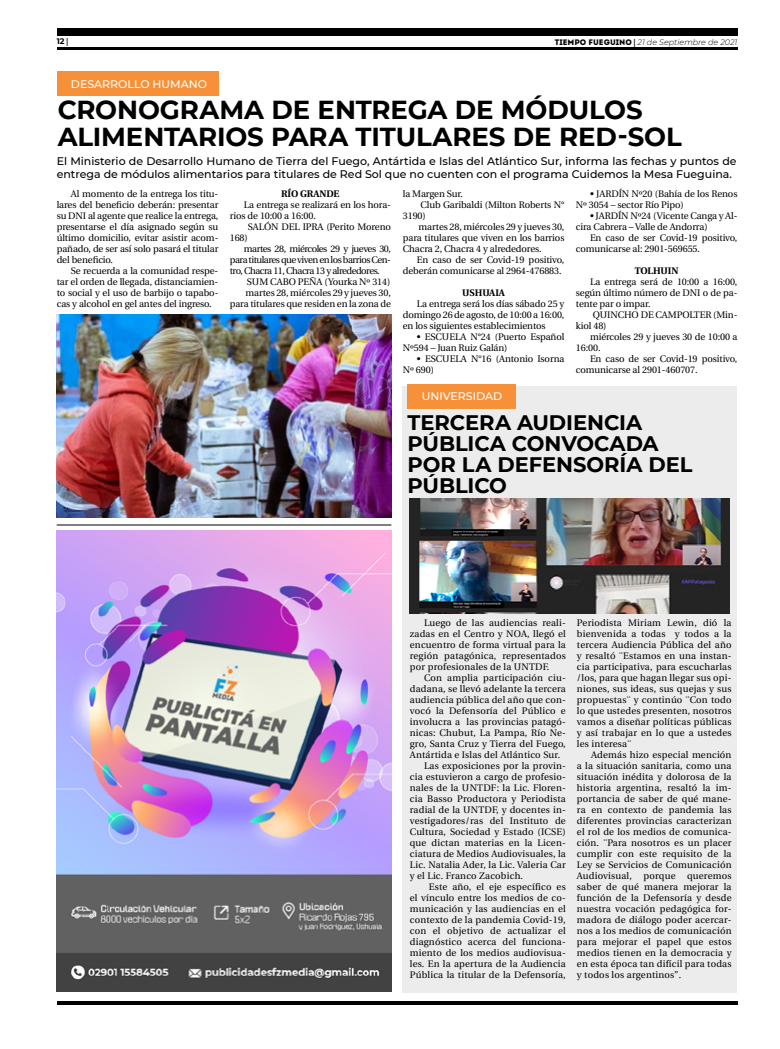
<style>
.page{position:relative;width:780px;height:1049px;background:#fff}
.page>*{position:absolute;margin:0;border:0;box-sizing:border-box;transform-origin:0 0}
.t1{font:700 26px/27px "Montserrat";letter-spacing:-.005em;color:#000}
.t2{font:700 21px/21px "Montserrat";letter-spacing:-.005em;color:#000}
.t3{font:500 11px/13px "Montserrat";color:#000}
.t4{font:500 11px "Montserrat";color:#fff}
.t5{font:9.5px/11px "Utopia";color:#000}
.t6{font:9.5px "Utopia";letter-spacing:.02em;color:#000}
.t7{font:700 9.5px "Utopia";letter-spacing:-.01em;color:#000}
.t8{font:italic 300 8px "Montserrat";color:#000}
.t9{font:700 8px "Montserrat";color:#000}
.s1{font-family:"Utopia"}
.s2{font-family:"Intro";font-weight:400;font-style:normal}
.s3{font-family:"Utopia";font-weight:700;font-style:normal}
</style>
<div class="page">
<hr style="left:57px;top:48px;width:680px;height:2px;background:#000">
<div style="left:57px;top:28px;width:680px;height:7px;background:#000"></div>
<hr style="left:57px;top:1001px;width:680px;height:4px;background:#000">
<img style="left:57px;top:531px;width:334px;height:460px">
<hr style="left:57px;top:524px;width:334px;height:1px;background:#000">
<div style="left:403px;top:386px;width:333px;height:606px;background:#ececed"></div>
<div style="left:57px;top:72px;width:161px;height:24px;background:#f79139"></div>
<img style="left:57px;top:315px;width:334px;height:203px">
<div style="left:407px;top:384px;width:109px;height:25px;background:#f79139"></div>
<img style="left:410px;top:499px;width:319px;height:115px">
<p class="t9" style="left:57px;top:35px;width:13px">12 <span class="s1">|</span></p>
<p class="t8" style="left:555px;top:36px;width:184px"><span class="s2">TIEMPO FUEGUINO</span> <span class="s3">|</span> 21 de Septiembre de 2021</p>
<p class="t4" style="left:71px;top:76px;width:138px">DESARROLLO HUMANO</p>
<h1 class="t1" style="left:58px;top:95px;width:625px">CRONOGRAMA DE ENTREGA DE MÓDULOS<br>ALIMENTARIOS PARA TITULARES DE RED-SOL</h1>
<p class="t3" style="left:57px;top:154px;width:681px">El Ministerio de Desarrollo Humano de Tierra del Fuego, Antártida e Islas del Atlántico Sur, informa las fechas y puntos de entrega de módulos alimentarios para titulares de Red Sol que no cuenten con el programa Cuidemos la Mesa Fueguina.</p>
<p class="t5" style="left:57px;top:189px;width:163px;text-align:justify;text-indent:14px">Al momento de la entrega los titu&shy;lares del beneficio deberán: presentar su DNI al agente que realice la entrega, presentarse el día asignado según su último domicilio, evitar asistir acom&shy;pañado, de ser así solo pasará el titular del beneficio.</p>
<p class="t5" style="left:57px;top:266px;width:163px;text-align:justify;text-indent:14px">Se recuerda a la comunidad respe&shy;tar el orden de llegada, distanciamien&shy;to social y el uso de barbijo o tapabo&shy;cas y alcohol en gel antes del ingreso.</p>
<p class="t7" style="left:281px;top:188px;width:60px">RÍO GRANDE</p>
<p class="t5" style="left:230px;top:200px;width:163px;text-indent:14px">La entrega se realizará en los hora&shy;rios de 10:00 a 16:00.</p>
<p class="t5" style="left:230px;top:222px;width:163px;text-indent:14px">● SALÓN DEL IPRA (Perito Moreno<br>168)</p>
<p class="t5" style="left:230px;top:244px;width:163px;text-align:justify;text-indent:14px">martes 28, miércoles 29 y jueves 30, para titulares que viven en los barrios Cen&shy;tro, Chacra 11, Chacra 13 y alrededores.</p>
<p class="t5" style="left:230px;top:277px;width:163px;text-align:right">● SUM CABO PEÑA (Yourka Nº 314) martes 28, miércoles 29 y jueves 30, para titulares que residen en la zona de</p>
<p class="t5" style="left:403px;top:189px;width:62px">la Margen Sur.</p>
<p class="t5" style="left:403px;top:200px;width:163px;text-indent:14px">● Club Garibaldi (Milton Roberts N°<br>3190)</p>
<p class="t5" style="left:403px;top:222px;width:163px;text-align:justify;text-indent:16px">martes 28, miércoles 29 y jueves 30, para titulares que viven en los barrios Chacra 2, Chacra 4 y alrededores.</p>
<p class="t5" style="left:403px;top:255px;width:163px;text-align:right">En caso de ser Covid-19 positivo, deberán comunicarse al 2964-476883.</p>
<p class="t7" style="left:462px;top:288px;width:44px">USHUAIA</p>
<p class="t5" style="left:403px;top:299px;width:163px;text-align:justify;text-indent:14px">La entrega será los días sábado 25 y domingo 26 de agosto, de 10:00 a 16:00, en los siguientes establecimientos</p>
<p class="t5" style="left:403px;top:332px;width:163px;text-indent:14px">• ESCUELA N°24 (Puerto Español<br>Nº594 – Juan Ruiz Galán)</p>
<p class="t5" style="left:403px;top:354px;width:163px;text-indent:14px">• ESCUELA N°16 (Antonio Isorna<br>Nº 690)</p>
<p class="t4" style="left:422px;top:389px;width:82px">UNIVERSIDAD</p>
<p class="t5" style="left:576px;top:189px;width:163px;text-indent:14px">• JARDÍN Nº20 (Bahía de los Renos<br>Nº 3054 – sector Río Pipo)</p>
<p class="t5" style="left:576px;top:211px;width:163px;text-indent:14px">• JARDÍN Nº24 (Vicente Canga y Al&shy;cira Cabrera – Valle de Andorra)</p>
<p class="t5" style="left:576px;top:233px;width:163px;text-indent:14px">En caso de ser Covid-19 positivo, comunicarse al: 2901-569655.</p>
<p class="t7" style="left:634px;top:266px;width:45px">TOLHUIN</p>
<p class="t5" style="left:576px;top:277px;width:163px;text-align:justify;text-indent:14px">La entrega será de 10:00 a 16:00, según último número de DNI o de pa&shy;tente par o impar.</p>
<p class="t5" style="left:576px;top:310px;width:163px;text-indent:14px">● QUINCHO DE CAMPOLTER (Min&shy;kiol 48)</p>
<p class="t5" style="left:576px;top:332px;width:163px;text-indent:14px">miércoles 29 y jueves 30 de 10:00 a<br>16:00.</p>
<p class="t5" style="left:576px;top:354px;width:163px;text-indent:14px">En caso de ser Covid-19 positivo, comunicarse al 2901-460707.</p>
<h2 class="t2" style="left:407px;top:411px;width:286px">TERCERA AUDIENCIA<br>PÚBLICA CONVOCADA<br>POR LA DEFENSORÍA DEL<br>PÚBLICO</h2>
<p class="t5" style="left:410px;top:618px;width:157px;text-align:justify;text-indent:14px">Luego de las audiencias reali&shy;zadas en el Centro y NOA, llegó el encuentro de forma virtual para la región patagónica, representados por profesionales de la UNTDF.</p>
<p class="t6" style="left:424px;top:673px;width:143px">Con amplia participación ciu-</p>
<p class="t6" style="left:410px;top:684px;width:157px">dadana, se llevó adelante la tercera</p>
<p class="t6" style="left:410px;top:695px;width:157px">audiencia pública del año que con-</p>
<p class="t6" style="left:410px;top:706px;width:157px">vocó la Defensoría del Público e</p>
<p class="t6" style="left:410px;top:717px;width:157px">involucra a las provincias patagó-</p>
<p class="t6" style="left:410px;top:728px;width:157px">nicas: Chubut, La Pampa, Río Ne-</p>
<p class="t6" style="left:410px;top:739px;width:157px">gro, Santa Cruz y Tierra del Fuego,</p>
<p class="t6" style="left:410px;top:750px;width:152px">Antártida e Islas del Atlántico Sur.</p>
<p class="t6" style="left:424px;top:761px;width:143px">Las exposiciones por la provin-</p>
<p class="t6" style="left:410px;top:772px;width:157px">cia estuvieron a cargo de profesio-</p>
<p class="t6" style="left:410px;top:783px;width:157px">nales de la UNTDF: la Lic. Floren-</p>
<p class="t6" style="left:410px;top:794px;width:157px">cia Basso Productora y Periodista</p>
<p class="t6" style="left:410px;top:805px;width:157px">radial de la UNTDF, y docentes in-</p>
<p class="t6" style="left:410px;top:816px;width:157px">vestigadores/ras del Instituto de</p>
<p class="t6" style="left:410px;top:827px;width:157px">Cultura, Sociedad y Estado (ICSE)</p>
<p class="t6" style="left:410px;top:838px;width:157px">que dictan materias en la Licen-</p>
<p class="t6" style="left:410px;top:849px;width:157px">ciatura de Medios Audiovisuales, la</p>
<p class="t6" style="left:410px;top:860px;width:157px">Lic. Natalia Ader, la Lic. Valeria Car</p>
<p class="t6" style="left:410px;top:871px;width:115px">y el Lic. Franco Zacobich.</p>
<p class="t6" style="left:429px;top:882px;width:138px">Este año, el eje específico es</p>
<p class="t6" style="left:410px;top:893px;width:157px">el vínculo entre los medios de co-</p>
<p class="t6" style="left:410px;top:904px;width:157px">municación y las audiencias en el</p>
<p class="t6" style="left:410px;top:915px;width:157px">contexto de la pandemia Covid-19,</p>
<p class="t6" style="left:410px;top:926px;width:157px">con el objetivo de actualizar el</p>
<p class="t6" style="left:410px;top:937px;width:157px">diagnóstico acerca del funciona-</p>
<p class="t6" style="left:410px;top:948px;width:157px">miento de los medios audiovisua-</p>
<p class="t6" style="left:410px;top:959px;width:157px">les. En la apertura de la Audiencia</p>
<p class="t6" style="left:410px;top:970px;width:157px">Pública la titular de la Defensoría,</p>
<p class="t5" style="left:577px;top:618px;width:156px;text-align:justify">Periodista Miriam Lewin, dió la bienvenida a todas y todos a la tercera Audiencia Pública del año y resaltó ¨Estamos en una instan&shy;cia participativa, para escucharlas /los, para que hagan llegar sus opi&shy;niones, sus ideas, sus quejas y sus propuestas¨ y continúo ¨Con todo lo que ustedes presenten, nosotros vamos a diseñar políticas públicas y así trabajar en lo que a ustedes les interesa¨</p>
<p class="t5" style="left:577px;top:750px;width:156px;text-align:justify;text-indent:14px">Además hizo especial mención a la situación sanitaria, como una situación inédita y dolorosa de la historia argentina, resaltó la im&shy;portancia de saber de qué mane&shy;ra en contexto de pandemia las diferentes provincias caracterizan el rol de los medios de comunica&shy;ción. ¨Para nosotros es un placer cumplir con este requisito de la Ley se Servicios de Comunicación Audiovisual, porque queremos saber de qué manera mejorar la función de la Defensoría y desde nuestra vocación pedagógica for&shy;madora de diálogo poder acercar&shy;nos a los medios de comunicación para mejorar el papel que estos medios tienen en la democracia y en esta época tan difícil para todas y todos los argentinos”.</p>
</div>
